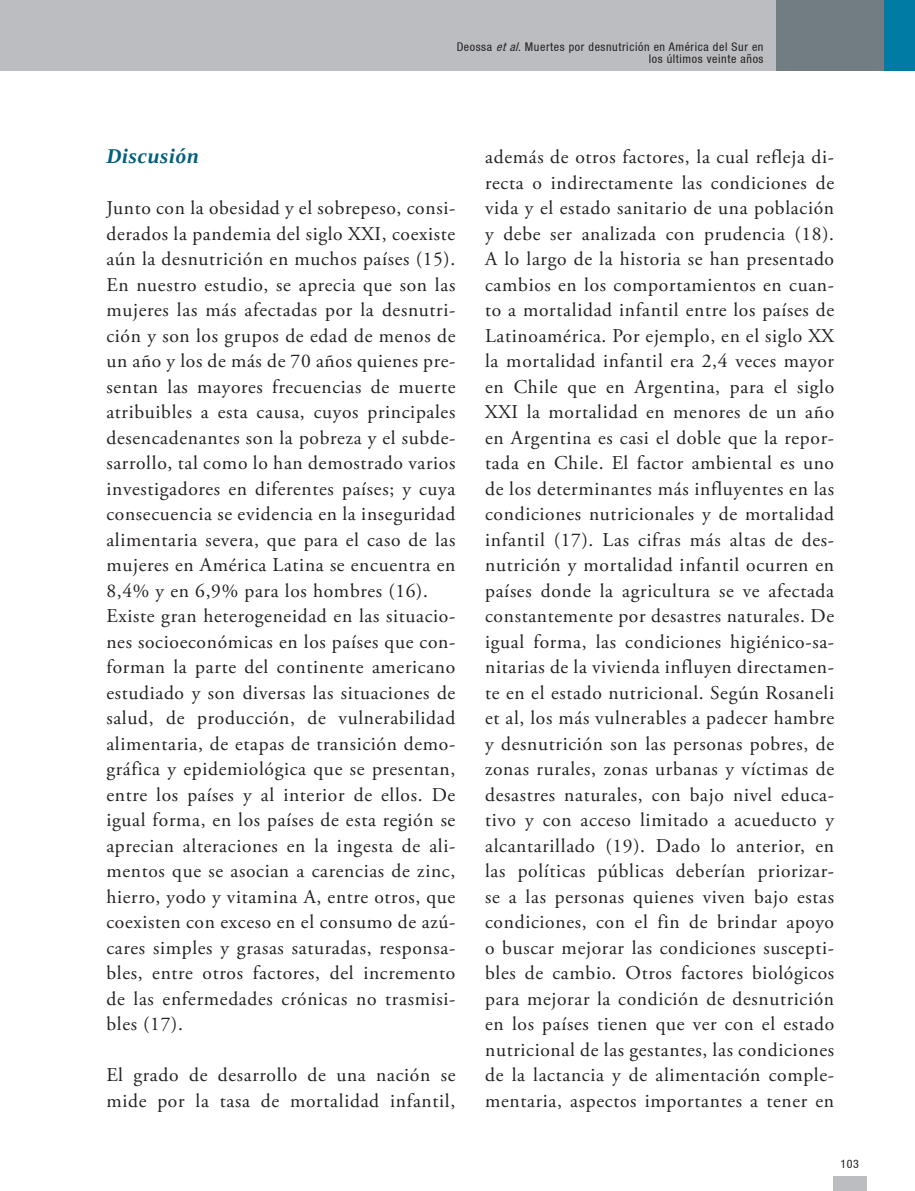
<style>
.page{position:relative;width:915px;height:1191px;background:#fff}
.page>*{position:absolute;margin:0;border:0;box-sizing:border-box;transform-origin:0 0}
.t1{font:italic 700 21px "Liberation Serif";letter-spacing:.035em;color:#005f80}
.t2{font:19.5px/25.5px "Adobe Garamond Pro";letter-spacing:.035em;color:#231f20;text-align:justify}
.t3{font:condensed 12px/12px "Helvetica 57";letter-spacing:.05em;color:#231f20;text-align:right}
.s1{font-style:italic}
</style>
<div class="page">
<div style="left:832px;top:1175px;width:34px;height:16px;background:#bcbdc0"></div>
<div style="left:0;top:0;width:914px;height:71px;background:#bcbdc0"></div>
<div style="left:776px;top:0;width:138px;height:71px;background:#717d83"></div>
<div style="left:884px;top:0;width:30px;height:71px;background:#007ca4"></div>
<p class="t3" style="left:456px;top:41px;width:308px">Deossa <span class="s1">etal</span>. Muertes por desnutrición en América del Sur en los últimos veinte años</p>
<p class="t1" style="left:106px;top:142px;width:94px">Discusión</p>
<p class="t2" style="left:106px;top:196px;width:350px">Junto con la obesidad y el sobrepeso, consi&shy;derados la pandemia del siglo XXI, coexiste aún la desnutrición en muchos países (15).<br>En nuestro estudio, se aprecia que son las mujeres las más afectadas por la desnutri&shy;ción y son los grupos de edad de menos de un año y los de más de 70 años quienes pre&shy;sentan las mayores frecuencias de muerte atribuibles a esta causa, cuyos principales desencadenantes son la pobreza y el subde&shy;sarrollo, tal como lo han demostrado varios investigadores en diferentes países; y cuya consecuencia se evidencia en la inseguridad alimentaria severa, que para el caso de las mujeres en América Latina se encuentra en 8,4% y en 6,9% para los hombres (16).</p>
<p class="t2" style="left:106px;top:604px;width:350px">Existe gran heterogeneidad en las situacio&shy;nes socioeconómicas en los países que con&shy;forman la parte del continente americano estudiado y son diversas las situaciones de salud, de producción, de vulnerabilidad alimentaria, de etapas de transición demo&shy;gráfica y epidemiológica que se presentan, entre los países y al interior de ellos. De igual forma, en los países de esta región se aprecian alteraciones en la ingesta de ali&shy;mentos que se asocian a carencias de zinc, hierro, yodo y vitamina A, entre otros, que coexisten con exceso en el consumo de azú&shy;cares simples y grasas saturadas, responsa&shy;bles, entre otros factores, del incremento de las enfermedades crónicas no trasmisi&shy;bles (17).</p>
<p class="t2" style="left:106px;top:1063px;width:350px">El grado de desarrollo de una nación se mide por la tasa de mortalidad infantil,</p>
<p class="t2" style="left:485px;top:145px;width:350px">además de otros factores, la cual refleja di&shy;recta o indirectamente las condiciones de vida y el estado sanitario de una población y debe ser analizada con prudencia (18).<br>A lo largo de la historia se han presentado cambios en los comportamientos en cuan&shy;to a mortalidad infantil entre los países de Latinoamérica. Por ejemplo, en el siglo XX la mortalidad infantil era 2,4 veces mayor en Chile que en Argentina, para el siglo XXI la mortalidad en menores de un año en Argentina es casi el doble que la repor&shy;tada en Chile. El factor ambiental es uno de los determinantes más influyentes en las condiciones nutricionales y de mortalidad infantil (17). Las cifras más altas de des&shy;nutrición y mortalidad infantil ocurren en países donde la agricultura se ve afectada constantemente por desastres naturales. De igual forma, las condiciones higiénico-sa&shy;nitarias de la vivienda influyen directamen&shy;te en el estado nutricional. Según Rosaneli et al, los más vulnerables a padecer hambre y desnutrición son las personas pobres, de zonas rurales, zonas urbanas y víctimas de desastres naturales, con bajo nivel educa&shy;tivo y con acceso limitado a acueducto y alcantarillado (19). Dado lo anterior, en las políticas públicas deberían priorizar&shy;se a las personas quienes viven bajo estas condiciones, con el fin de brindar apoyo o buscar mejorar las condiciones suscepti&shy;bles de cambio. Otros factores biológicos para mejorar la condición de desnutrición en los países tienen que ver con el estado nutricional de las gestantes, las condiciones de la lactancia y de alimentación comple&shy;mentaria, aspectos importantes a tener en</p>
<p class="t3" style="left:840px;top:1157px;width:20px">103</p>
</div>
